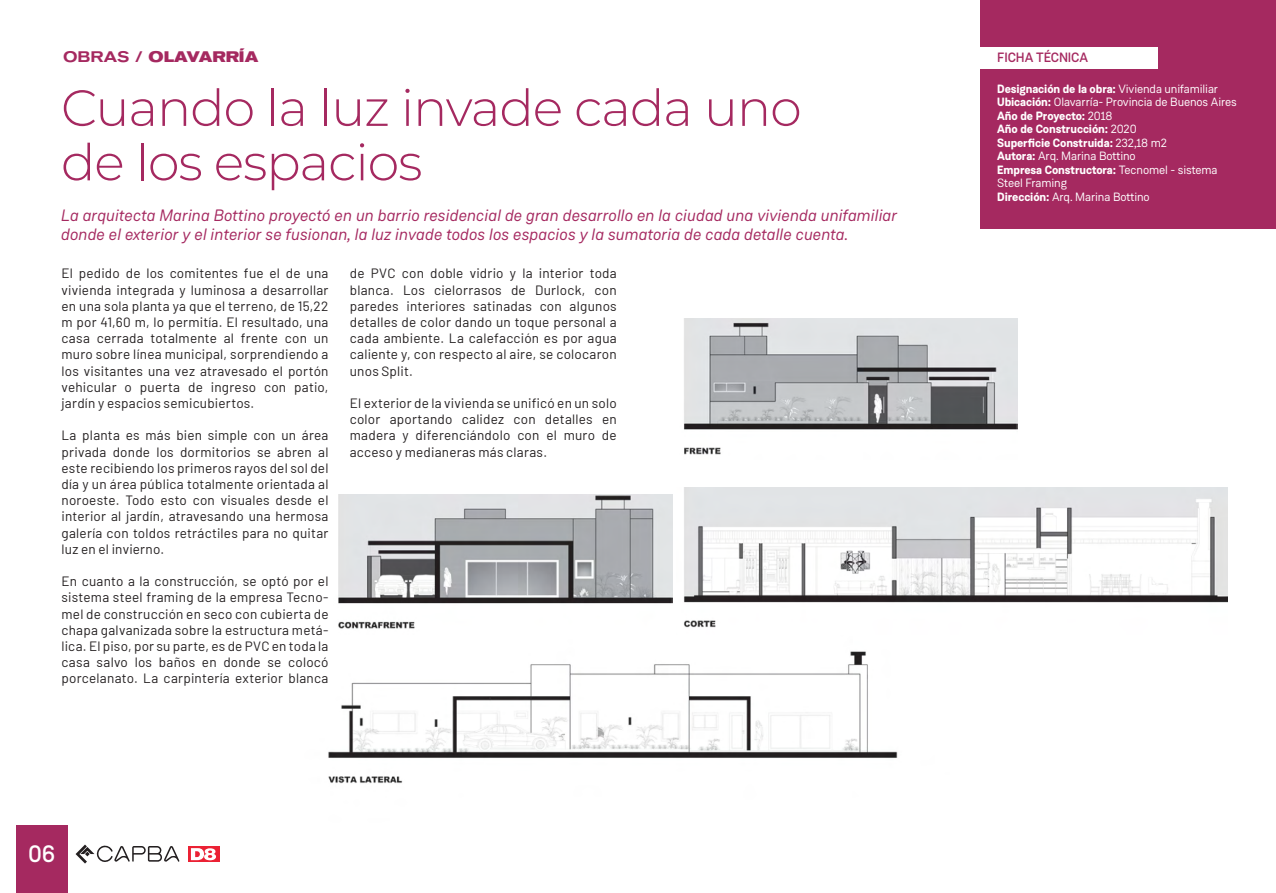
<style>
.page{position:relative;width:1276px;height:893px;background:#fff}
.page>*{position:absolute;margin:0;border:0;box-sizing:border-box;transform-origin:0 0}
.t1{font:300 50.85px/54.4px "Montserrat";letter-spacing:-.02em;color:#a52960}
.t2{font:500 24px "Weissenhof Grotesk";color:#fff}
.t3{font:italic 16.5px/19.8px "Weissenhof Grotesk";color:#a52960}
.t4{font:700 expanded 15.15px "Akzidenz Grotesk BQ";color:#a52960}
.t5{font:13.5px/16.2px "Barlow";letter-spacing:.015em;color:#231f20;text-align:justify}
.t6{font:500 13.5px "Weissenhof Grotesk";letter-spacing:-.01em;color:#a52960}
.t7{font:12px/13.5px "Weissenhof Grotesk";letter-spacing:-.01em;color:#fff}
.s1{font-weight:500}
.s2{font-weight:700}
</style>
<div class="page">
<img style="left:328px;top:554px;width:570px;height:230px">
<img style="left:334px;top:495px;width:338px;height:139px">
<img style="left:677px;top:487px;width:550px;height:148px">
<img style="left:684px;top:318px;width:333px;height:137px">
<div style="left:16px;top:826px;width:51px;height:67px;background:#a52960"></div>
<div style="left:980px;top:0;width:296px;height:229px;background:#a52960"></div>
<div style="left:980px;top:47px;width:178px;height:21px;background:#fff"></div>
<svg style="left:76px;top:845px;width:103px;height:18px"></svg>
<svg style="left:188px;top:846px;width:31px;height:16px"></svg>
<svg style="left:191px;top:848px;width:25px;height:12px"></svg>
<p class="t4" style="left:63px;top:48px;width:197px"><span class="s1">OBRAS /</span> OLAVARRÍA</p>
<p class="t6" style="left:997px;top:49px;width:92px">FICHA TÉCNICA</p>
<h1 class="t1" style="left:61px;top:79px;width:742px">Cuando la luz invade cada uno de los espacios</h1>
<p class="t3" style="left:61px;top:205px;width:838px">La arquitecta Marina Bottino proyectó en un barrio residencial de gran desarrollo en la ciudad una vivienda unifamiliar donde el exterior y el interior se fusionan, la luz invade todos los espacios y la sumatoria de cada detalle cuenta.</p>
<p class="t5" style="left:61px;top:264px;width:268px">El pedido de los comitentes fue el de una vivienda integrada y luminosa a desarrollar en una sola planta ya que el terreno, de 15,22 m por 41,60 m, lo permitía. El resultado, una casa cerrada totalmente al frente con un muro sobre línea municipal, sorprendiendo a los visitantes una vez atravesado el portón vehicular o puerta de ingreso con patio, jardín y espacios semicubiertos.</p>
<p class="t5" style="left:61px;top:426px;width:268px">La planta es más bien simple con un área privada donde los dormitorios se abren al este recibiendo los primeros rayos del sol del día y un área pública totalmente orientada al noroeste. Todo esto con visuales desde el interior al jardín, atravesando una hermosa galería con toldos retráctiles para no quitar luz en el invierno.</p>
<p class="t5" style="left:61px;top:572px;width:268px">En cuanto a la construcción, se optó por el sistema steel framing de la empresa Tecno&shy;mel de construcción en seco con cubierta de chapa galvanizada sobre la estructura metá&shy;lica. El piso, por su parte, es de PVC en toda la casa salvo los baños en donde se colocó porcelanato. La carpintería exterior blanca</p>
<p class="t5" style="left:350px;top:264px;width:268px">de PVC con doble vidrio y la interior toda blanca. Los cielorrasos de Durlock, con paredes interiores satinadas con algunos detalles de color dando un toque personal a cada ambiente. La calefacción es por agua caliente y, con respecto al aire, se colocaron unos Split.</p>
<p class="t5" style="left:350px;top:394px;width:268px">El exterior de la vivienda se unificó en un solo color aportando calidez con detalles en madera y diferenciándolo con el muro de acceso y medianeras más claras.</p>
<h2 class="t2" style="left:28px;top:839px;width:29px">06</h2>
<p class="t7" style="left:997px;top:82px;width:241px"><span class="s2">Designación de la obra:</span> Vivienda unifamiliar<br><span class="s2">Ubicación:</span> Olavarría- Provincia de Buenos Aires<br><span class="s2">Año de Proyecto:</span> 2018<br><span class="s2">Año de Construcción:</span> 2020<br><span class="s2">Superficie Construida:</span> 232,18 m2<br><span class="s2">Autora:</span> Arq. Marina Bottino<br><span class="s2">Empresa Constructora:</span> Tecnomel - sistema<br>Steel Framing<br><span class="s2">Dirección:</span> Arq. Marina Bottino</p>
</div>
